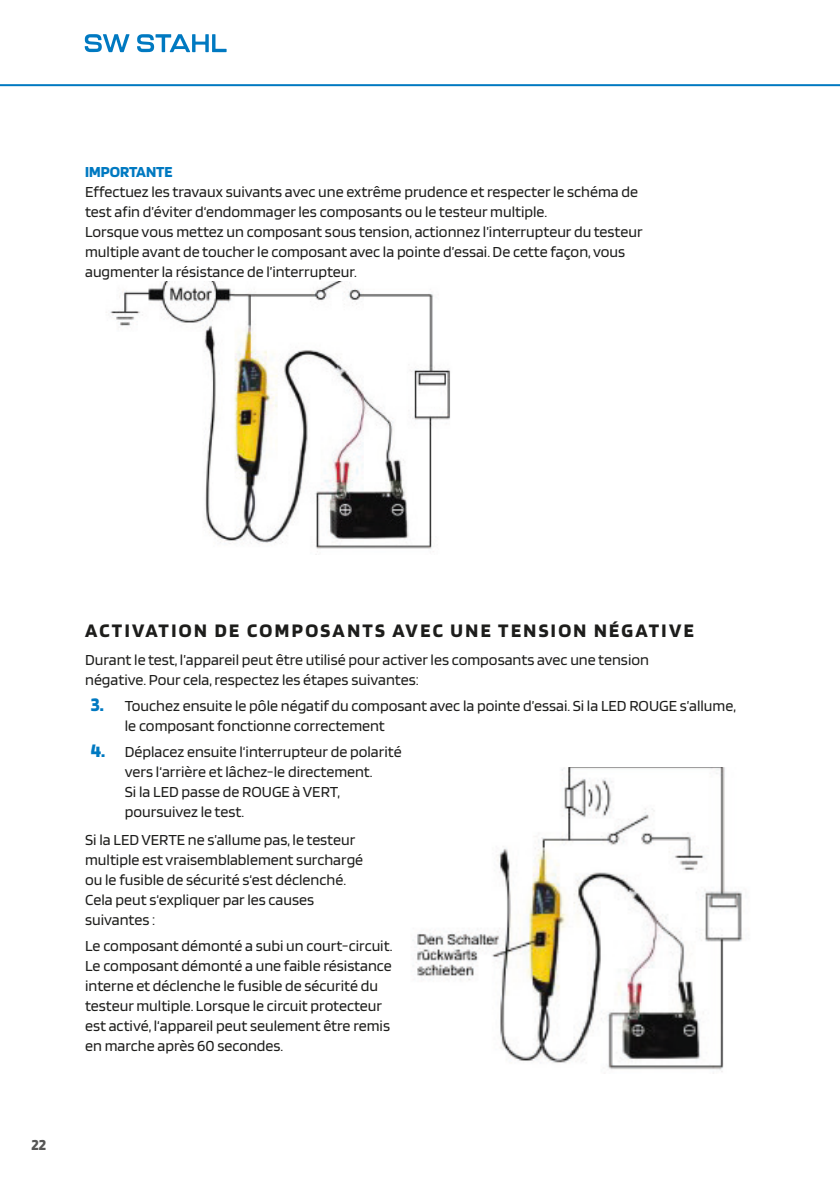
<style>
.page{position:relative;width:840px;height:1191px;background:#fff}
.page>*{position:absolute;margin:0;border:0;box-sizing:border-box;transform-origin:0 0}
.t1{font:700 20px "Blinker";letter-spacing:.12em;color:#1d1d1b}
.t2{font:16px/20px "Blinker";color:#1d1d1b}
.t3{font:700 16px "Blinker";color:#0079c1}
.t4{font:700 16px "Blinker";color:#575756}
.s1{font-weight:700;font-size:20px;color:#0079c1}
</style>
<div class="page">
<hr style="left:0;top:84px;width:839px;height:2px;background:#0079c1">
<img style="left:106px;top:281px;width:344px;height:271px">
<img style="left:412px;top:767px;width:331px;height:305px">
<svg style="left:137px;top:34px;width:89px;height:18px"></svg>
<svg style="left:85px;top:34px;width:44px;height:18px"></svg>
<p class="t3" style="left:85px;top:163px;width:89px">IMPORTANTE</p>
<p class="t2" style="left:85px;top:182px;width:558px">Effectuez les travaux suivants avec une extrême prudence et respecter le schéma de test afin d’éviter d‘endommager les composants ou le testeur multiple.<br>Lorsque vous mettez un composant sous tension, actionnez l’interrupteur du testeur multiple avant de toucher le composant avec la pointe d’essai. De cette façon, vous augmenter la résistance de l’interrupteur.</p>
<p class="t4" style="left:31px;top:1136px;width:16px">22</p>
<p class="t1" style="left:85px;top:620px;width:610px">ACTIVATION DE COMPOSANTS AVEC UNE TENSION NÉGATIVE</p>
<p class="t2" style="left:85px;top:650px;width:565px">Durant le test, l’appareil peut être utilisé pour activer les composants avec une tension négative. Pour cela, respectez les étapes suivantes:</p>
<p class="t2" style="left:125px;top:696px;width:612px;text-indent:-34px"><span class="s1">3.</span> Touchez ensuite le pôle négatif du composant avec la pointe d’essai. Si la LED ROUGE s’allume, le composant fonctionne correctement</p>
<p class="t2" style="left:125px;top:742px;width:278px;text-indent:-34px"><span class="s1">4.</span> Déplacez ensuite l‘interrupteur de polarité vers l‘arrière et lâchez-le directement.<br>Si la LED passe de ROUGE à VERT, poursuivez le test.</p>
<p class="t2" style="left:85px;top:830px;width:279px">Si la LED VERTE ne s’allume pas, le testeur multiple est vraisemblablement surchargé ou le fusible de sécurité s‘est déclenché.<br>Cela peut s‘expliquer par les causes suivantes :</p>
<p class="t2" style="left:85px;top:936px;width:309px">Le composant démonté a subi un court-circuit.<br>Le composant démonté a une faible résistance interne et déclenche le fusible de sécurité du testeur multiple. Lorsque le circuit protecteur est activé, l‘appareil peut seulement être remis en marche après 60 secondes.</p>
</div>
